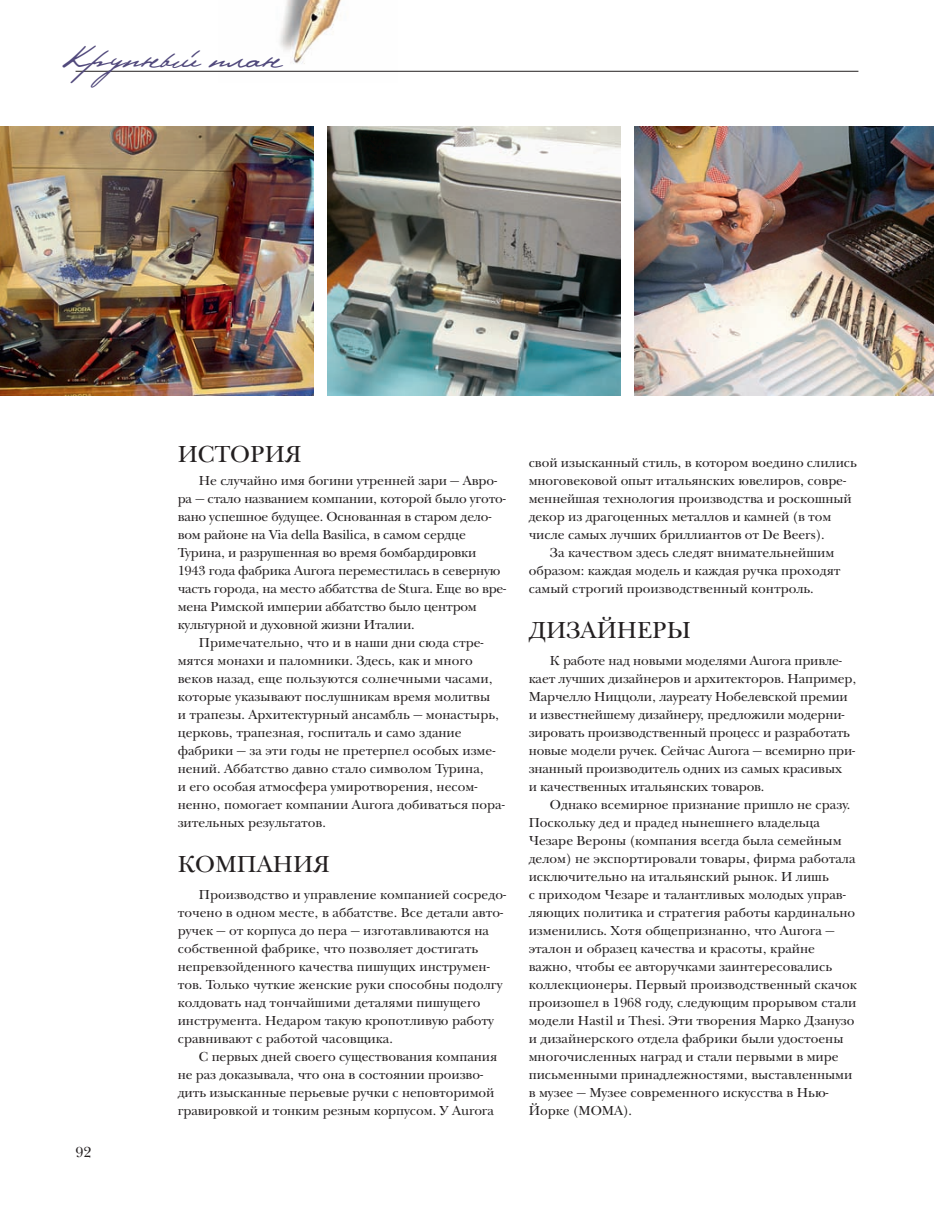
<style>
.page{position:relative;width:934px;height:1210px;background:#fff}
.page>*{position:absolute;margin:0;border:0;box-sizing:border-box;transform-origin:0 0}
.t1{font:33px "Pushkin";color:#51497c}
.t2{font:24px "New Baskerville C";color:#231f20}
.t3{font:15px "New Baskerville C";color:#231f20}
.t4{font:13.5px/18px "New Baskerville C";color:#231f20}
</style>
<div class="page">
<img style="left:219px;top:0;width:179px;height:71px">
<hr style="left:76px;top:71px;width:782px;height:1px;background:#231f20">
<img style="left:0;top:127px;width:313px;height:268px">
<img style="left:634px;top:127px;width:299px;height:268px">
<img style="left:327px;top:127px;width:294px;height:268px">
<h1 class="t1" style="left:63px;top:36px;width:220px">Крупный план</h1>
<p class="t3" style="left:76px;top:1147px;width:17px">92</p>
<h2 class="t2" style="left:178px;top:445px;width:125px">ИСТОРИЯ</h2>
<p class="t4" style="left:199px;top:473px;width:300px">Не случайно имя богини утренней зари — Авро -</p>
<p class="t4" style="left:178px;top:491px;width:329px">ра — стало названием компании, которой было угото-</p>
<p class="t4" style="left:178px;top:509px;width:315px">вано успешное будущее. Основанная в старом дело-</p>
<p class="t4" style="left:178px;top:527px;width:290px">вом районе на Via della Basilica, в самом сердце</p>
<p class="t4" style="left:178px;top:545px;width:300px">Турина, и разрушенная во время бомбардировки</p>
<p class="t4" style="left:178px;top:563px;width:324px">1943 года фабрика Aurora переместилась в северную</p>
<p class="t4" style="left:178px;top:581px;width:330px">часть города, на место аббатства de Stura. Еще во вре-</p>
<p class="t4" style="left:178px;top:599px;width:301px">мена Римской империи аббатство было центром</p>
<p class="t4" style="left:178px;top:617px;width:238px">культурной и духовной жизни Италии.</p>
<p class="t4" style="left:199px;top:635px;width:286px">Примечательно, что и в наши дни сюда стре-</p>
<p class="t4" style="left:178px;top:653px;width:296px">мятся монахи и паломники. Здесь, как и много</p>
<p class="t4" style="left:178px;top:671px;width:316px">веков назад, еще пользуются солнечными часами,</p>
<p class="t4" style="left:178px;top:689px;width:314px">которые указывают послушникам время молитвы</p>
<p class="t4" style="left:178px;top:707px;width:323px">и трапезы. Архитектурный ансамбль — монастырь,</p>
<p class="t4" style="left:178px;top:725px;width:285px">церковь, трапезная, госпиталь и само здание</p>
<p class="t4" style="left:178px;top:743px;width:319px">фабрики — за эти годы не претерпел особых изме-</p>
<p class="t4" style="left:178px;top:761px;width:308px">нений. Аббатство давно стало символом Турина,</p>
<p class="t4" style="left:178px;top:779px;width:301px">и его особая атмосфера умиротворения, несом-</p>
<p class="t4" style="left:178px;top:797px;width:329px">ненно, помогает компании Aurora добиваться пора-</p>
<p class="t4" style="left:178px;top:815px;width:150px">зительных результатов.</p>
<h2 class="t2" style="left:178px;top:855px;width:154px">КОМПАНИЯ</h2>
<p class="t4" style="left:178px;top:887px;width:330px;text-indent:21px">Производство и управление компанией сосредо&shy;точено в одном месте, в аббатстве. Все детали авто&shy;ручек — от корпуса до пера — изготавливаются на собственной фабрике, что позволяет достигать непревзойденного качества пишущих инструмен&shy;тов. Только чуткие женские руки способны подолгу колдовать над тончайшими деталями пишущего инструмента. Недаром такую кропотливую работу сравнивают с работой часовщика.</p>
<p class="t4" style="left:178px;top:1049px;width:321px;text-indent:21px">С первых дней своего существования компания не раз доказывала, что она в состоянии произво&shy;дить изысканные перьевые ручки с неповторимой гравировкой и тонким резным корпусом. У Aurora</p>
<p class="t4" style="left:528px;top:455px;width:329px">свой изысканный стиль, в котором воедино слились</p>
<p class="t4" style="left:528px;top:473px;width:319px">многовековой опыт итальянских ювелиров, совре-</p>
<p class="t4" style="left:528px;top:491px;width:324px">меннейшая технология производства и роскошный</p>
<p class="t4" style="left:528px;top:509px;width:304px">декор из драгоценных металлов и камней (в том</p>
<p class="t4" style="left:528px;top:527px;width:297px">числе самых лучших бриллиантов от De Beers).</p>
<p class="t4" style="left:550px;top:545px;width:286px">За качеством здесь следят внимательнейшим</p>
<p class="t4" style="left:528px;top:563px;width:313px">образом: каждая модель и каждая ручка проходят</p>
<p class="t4" style="left:528px;top:581px;width:286px">самый строгий производственный контроль.</p>
<h2 class="t2" style="left:528px;top:621px;width:164px">ДИЗАЙНЕРЫ</h2>
<p class="t4" style="left:528px;top:653px;width:329px;text-indent:21px">К работе над новыми моделями Aurora привле&shy;кает лучших дизайнеров и архитекторов. Например, Марчелло Ниццоли, лауреату Нобелевской премии и известнейшему дизайнеру, предложили модерни&shy;зировать производственный процесс и разработать новые модели ручек. Сейчас Aurora — всемирно при&shy;знанный производитель одних из самых красивых<br>и качественных итальянских товаров.</p>
<p class="t4" style="left:528px;top:797px;width:330px;text-indent:21px">Однако всемирное признание пришло не сразу.<br>Поскольку дед и прадед нынешнего владельца Чезаре Вероны (компания всегда была семейным делом) не экспортировали товары, фирма работала исключительно на итальянский рынок. И лишь<br>с приходом Чезаре и талантливых молодых управ - ляющих политика и стратегия работы кардинально изменились. Хотя общепризнанно, что Aurora — эталон и образец качества и красоты, крайне важно, чтобы ее авторучками заинтересовались коллекционеры. Первый производственный скачок произошел в 1968 году, следующим прорывом стали модели Hastil и Thesi. Эти творения Марко Дзанузо и дизайнерского отдела фабрики были удостоены многочисленных наград и стали первыми в мире письменными принадлежностями, выставленными в музее — Музее современного искусства в Нью-Йорке (МОМА).</p>
</div>
